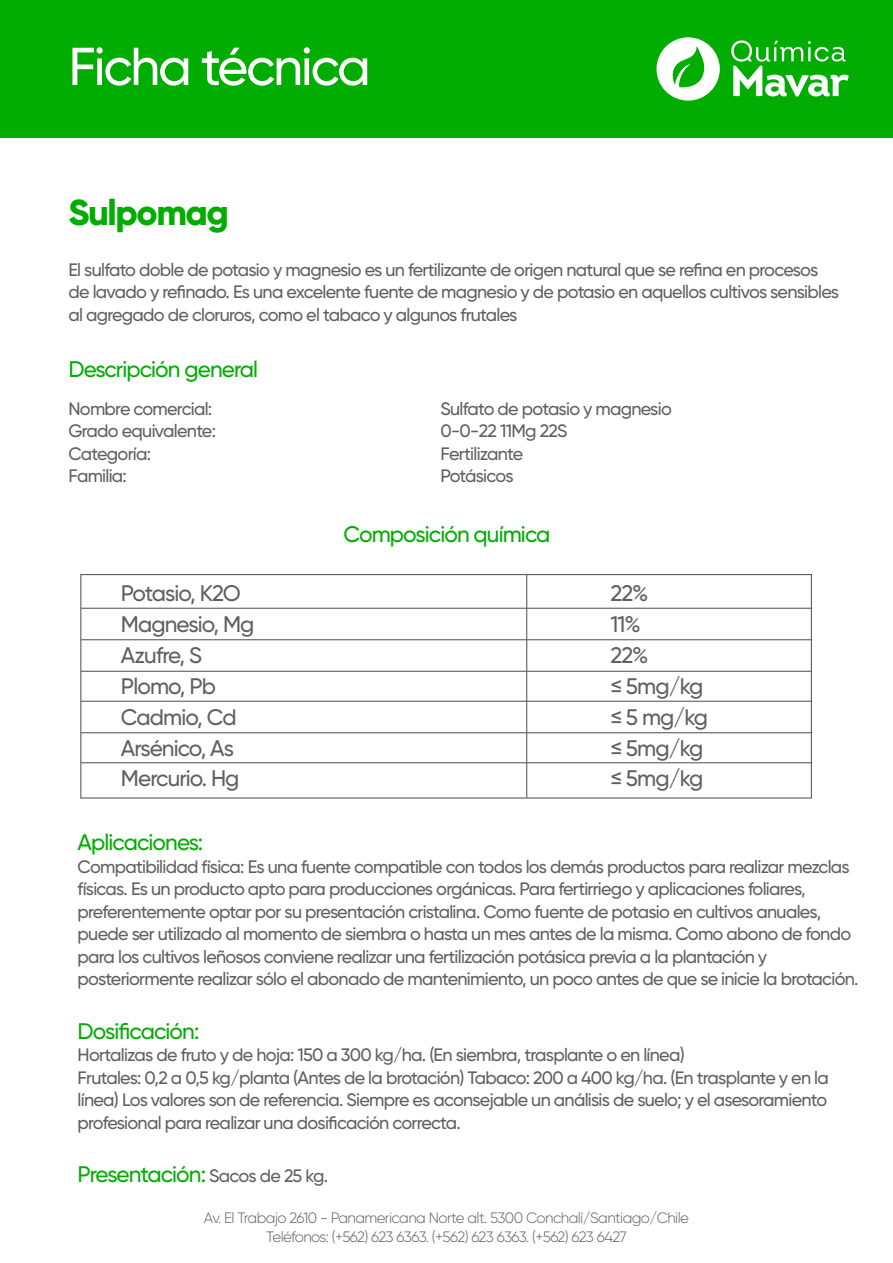
<style>
.page{position:relative;width:893px;height:1263px;background:#fff}
.page>*{position:absolute;margin:0;border:0;box-sizing:border-box;transform-origin:0 0}
.t1{font:500 53.25px "Gilroy";letter-spacing:-.04em;color:#fff}
.t2{font:800 36px "Gilroy";letter-spacing:-.04em;color:#00ad00}
.t3{font:500 22.5px/30.9px "Gilroy";letter-spacing:-.04em;color:#606060}
.t4{font:500 22.5px "Gilroy";letter-spacing:-.04em;color:#00ad00}
.t5{font:500 18px/22.5px "Gilroy";letter-spacing:-.04em;color:#606060}
.t6{font:300 15px/18.9px "Gilroy";letter-spacing:-.04em;color:#606060;text-align:center}
.s1{font-size:18px;color:#606060}
</style>
<div class="page">
<div style="left:0;top:0;width:893px;height:138px;background:#00ad00"></div>
<svg style="left:656px;top:37px;width:64px;height:64px"></svg>
<svg style="left:731px;top:40px;width:118px;height:57px"></svg>
<div style="left:80px;top:574px;width:732px;height:224px;border:1px solid #606060"></div>
<hr style="left:81px;top:608px;width:731px;height:1px;background:#606060">
<hr style="left:81px;top:639px;width:731px;height:1px;background:#606060">
<hr style="left:81px;top:671px;width:731px;height:1px;background:#606060">
<hr style="left:81px;top:701px;width:731px;height:1px;background:#606060">
<hr style="left:81px;top:732px;width:731px;height:1px;background:#606060">
<hr style="left:81px;top:762px;width:731px;height:1px;background:#606060">
<hr style="left:526px;top:574px;width:1px;height:224px;background:#606060">
<h1 class="t1" style="left:68px;top:34px;width:304px">Ficha técnica</h1>
<h2 class="t2" style="left:68px;top:190px;width:162px">Sulpomag</h2>
<p class="t5" style="left:68px;top:258px;width:772px">El sulfato doble de potasio y magnesio es un fertilizante de origen natural que se refina en procesos de lavado y refinado. Es una excelente fuente de magnesio y de potasio en aquellos cultivos sensibles al agregado de cloruros, como el tabaco y algunos frutales</p>
<p class="t4" style="left:68px;top:355px;width:191px">Descripción general</p>
<p class="t5" style="left:68px;top:397px;width:149px">Nombre comercial:<br>Grado equivalente:<br>Categoría:<br>Familia:</p>
<p class="t5" style="left:440px;top:397px;width:233px">Sulfato de potasio y magnesio<br>0-0-22 11Mg 22S<br>Fertilizante<br>Potásicos</p>
<p class="t4" style="left:343px;top:520px;width:209px">Composición química</p>
<p class="t3" style="left:121px;top:577px;width:135px">Potasio, K2O<br>Magnesio, Mg<br>Azufre, S<br>Plomo, Pb<br>Cadmio, Cd<br>Arsénico, As<br>Mercurio. Hg</p>
<p class="t3" style="left:610px;top:577px;width:99px">22%<br>11%<br>22%<br>≤ 5mg/kg ≤ 5 mg/kg ≤ 5mg/kg ≤ 5mg/kg</p>
<p class="t4" style="left:78px;top:829px;width:127px">Aplicaciones:</p>
<p class="t5" style="left:78px;top:855px;width:782px">Compatibilidad física: Es una fuente compatible con todos los demás productos para realizar mezclas físicas. Es un producto apto para producciones orgánicas. Para fertirriego y aplicaciones foliares, preferentemente optar por su presentación cristalina. Como fuente de potasio en cultivos anuales, puede ser utilizado al momento de siembra o hasta un mes antes de la misma. Como abono de fondo para los cultivos leñosos conviene realizar una fertilización potásica previa a la plantación y posteriormente realizar sólo el abonado de mantenimiento, un poco antes de que se inicie la brotación.</p>
<p class="t4" style="left:78px;top:1017px;width:123px">Dosificación:</p>
<p class="t5" style="left:78px;top:1043px;width:753px">Hortalizas de fruto y de hoja: 150 a 300 kg/ha. (En siembra, trasplante o en línea)<br>Frutales: 0,2 a 0,5 kg/planta (Antes de la brotación) Tabaco: 200 a 400 kg/ha. (En trasplante y en la línea) Los valores son de referencia. Siempre es aconsejable un análisis de suelo; y el asesoramiento profesional para realizar una dosificación correcta.</p>
<p class="t4" style="left:78px;top:1160px;width:252px">Presentación: <span class="s1">Sacos de 25 kg.</span></p>
<p class="t6" style="left:204px;top:1208px;width:487px">Av. El Trabajo 2610 - Panamericana Norte alt. 5300 Conchalí/Santiago/Chile<br>Teléfonos: (+562) 623 6363. (+562) 623 6363. (+562) 623 6427</p>
</div>
